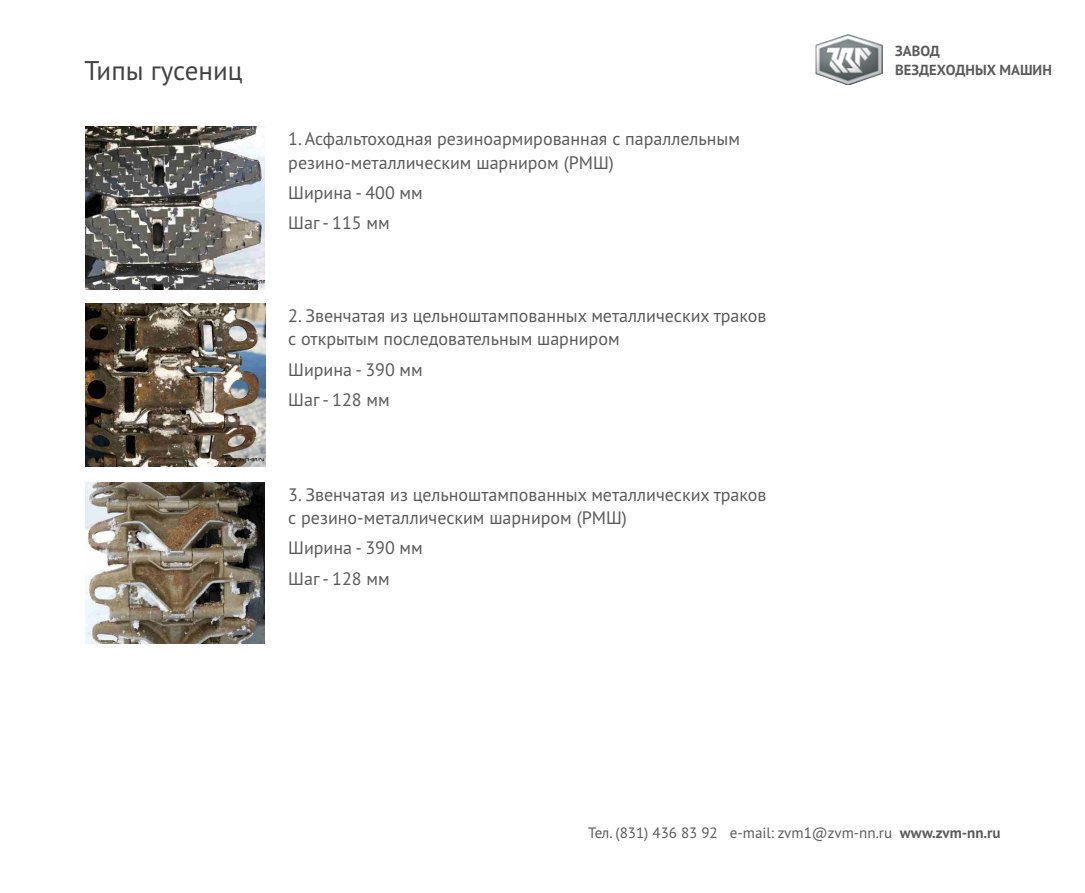
<style>
.page{position:relative;width:1085px;height:893px;background:#fff}
.page>*{position:absolute;margin:0;border:0;box-sizing:border-box;transform-origin:0 0}
.t1{font:27px "PT Sans";color:#434242}
.t2{font:18px/23.2px "PT Sans";color:#5b5b5b}
.t3{font:15px "PT Sans";color:#5b5b5b}
.t4{font:700 14.55px/18.9px "PT Sans";color:#5b5b5b}
.s1{font-weight:700}
</style>
<div class="page">
<img style="left:85px;top:127px;width:179px;height:162px">
<img style="left:85px;top:304px;width:180px;height:163px">
<img style="left:85px;top:482px;width:179px;height:162px">
<img style="left:815px;top:34px;width:67px;height:51px">
<h1 class="t1" style="left:85px;top:52px;width:160px">Типы гусениц</h1>
<p class="t2" style="left:288px;top:127px;width:453px">1. Асфальтоходная резиноармированная с параллельным резино-металлическим шарниром (РМШ)</p>
<p class="t2" style="left:288px;top:177px;width:136px;line-height:30.3px">Ширина - 400 мм<br>Шаг - 115 мм</p>
<p class="t2" style="left:288px;top:304px;width:479px">2. Звенчатая из цельноштампованных металлических траков с открытым последовательным шарниром</p>
<p class="t2" style="left:288px;top:354px;width:136px;line-height:30.3px">Ширина - 390 мм<br>Шаг - 128 мм</p>
<p class="t2" style="left:288px;top:482px;width:479px">3. Звенчатая из цельноштампованных металлических траков с резино-металлическим шарниром (РМШ)</p>
<p class="t2" style="left:288px;top:532px;width:136px;line-height:30.3px">Ширина - 390 мм<br>Шаг - 128 мм</p>
<p class="t4" style="left:895px;top:41px;width:158px">ЗАВОД<br>ВЕЗДЕХОДНЫХ МАШИН</p>
<p class="t3" style="left:588px;top:823px;width:414px">Тел. (831) 436 83 92 e-mail: zvm1@zvm-nn.ru <span class="s1">www.zvm-nn.ru</span></p>
</div>
